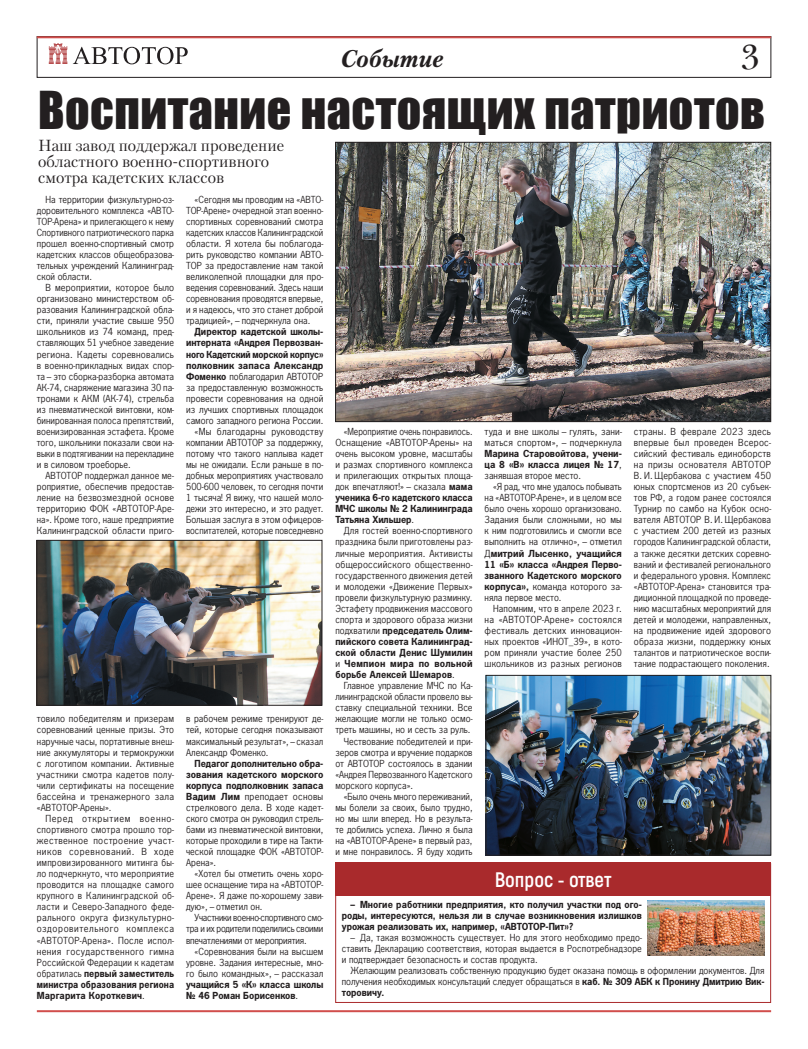
<style>
.page{position:relative;width:808px;height:1049px;background:#fff}
.page>*{position:absolute;margin:0;border:0;box-sizing:border-box;transform-origin:0 0}
.t1{font:48px "Impact";letter-spacing:.01em;color:#231f20}
.t2{font:36px "New Baskerville C";color:#231f20}
.t3{font:italic 700 24px "Petersburg C";color:#231f20}
.t4{font:700 21px "Akrobat";color:#fff}
.t5{font:16px/16px "Petersburg C";color:#231f20}
.t6{font:10px/11.1px "Paper Gothic";color:#231f20;text-align:justify}
.t7{font:700 10px/11.1px "Paper Gothic";color:#231f20;text-align:justify}
.s1{font-weight:700}
.s2{font-weight:400}
</style>
<div class="page">
<hr style="left:37px;top:1010px;width:734px;height:2px;background:#d14f4c">
<img style="left:488px;top:677px;width:281px;height:176px">
<div style="left:486px;top:675px;width:285px;height:180px;border:1px solid #231f20"></div>
<img style="left:39px;top:542px;width:281px;height:161px">
<div style="left:37px;top:540px;width:285px;height:165px;border:1px solid #231f20"></div>
<img style="left:337px;top:144px;width:432px;height:276px">
<div style="left:335px;top:142px;width:436px;height:280px;border:1px solid #231f20"></div>
<div style="left:335px;top:863px;width:436px;height:140px;border:1px solid #a92a2c"></div>
<img style="left:647px;top:901px;width:117px;height:54px">
<div style="left:335px;top:862px;width:436px;height:33px;background:#a92a2c"></div>
<div style="left:37px;top:36px;width:734px;height:42px;border:1px solid #231f20"></div>
<svg style="left:49px;top:43px;width:18px;height:21px"></svg>
<svg style="left:73px;top:47px;width:115px;height:17px"></svg>
<hr style="left:37px;top:36px;width:734px;height:2px;background:#d14f4c">
<h3 class="t3" style="left:340px;top:45px;width:106px">Событие</h3>
<h2 class="t2" style="left:740px;top:36px;width:21px">3</h2>
<h1 class="t1" style="left:38px;top:73px;width:728px">Воспитание настоящих патриотов</h1>
<h3 class="t5" style="left:38px;top:137px;width:247px">Наш завод поддержал проведение областного военно-спортивного смотра кадетских классов</h3>
<p class="t6" style="left:37px;top:194px;width:139px;text-indent:9px">На территории физкультурно-оз&shy;доровительного комплекса «АВТО-ТОР-Арена» и прилегающего к нему Спортивного патриотического парка прошел военно-спортивный смотр кадетских классов общеобразова&shy;тельных учреждений Калининград&shy;ской области.</p>
<p class="t6" style="left:37px;top:282px;width:139px;text-indent:9px">В мероприятии, которое было организовано министерством об&shy;разования Калининградской обла&shy;сти, приняли участие свыше 950 школьников из 74 команд, пред&shy;ставляющих 51 учебное заведение региона. Кадеты соревновались в военно-прикладных видах спор&shy;та – это сборка-разборка автомата АК‑74, снаряжение магазина 30 па&shy;тронами к АКМ (АК‑74), стрельба из пневматической винтовки, ком&shy;бинированная полоса препятствий, военизированная эстафета. Кроме того, школьники показали свои на&shy;выки в подтягивании на перекладине и в силовом троеборье.</p>
<p class="t6" style="left:37px;top:470px;width:139px;text-indent:8px">АВТОТОР поддержал данное ме&shy;роприятие, обеспечив предостав&shy;ление на безвозмездной основе территорию ФОК «АВТОТОР-Аре&shy;на». Кроме того, наше предприятие Калининградской области приго-</p>
<p class="t6" style="left:186px;top:194px;width:139px;text-indent:9px">«Сегодня мы проводим на «АВТО-ТОР-Арене» очередной этап военно&shy;спортивных соревнований смотра кадетских классов Калининградской области. Я хотела бы поблагода&shy;рить руководство компании АВТО-ТОР за предоставление нам такой великолепной площадки для про&shy;ведения соревнований. Здесь наши соревнования проводятся впервые, и я надеюсь, что это станет доброй традицией», – подчеркнула она.</p>
<p class="t6" style="left:186px;top:326px;width:139px;text-align:right"><span class="s1">Директор кадетской школы&shy;интерната «Андрея Первозван&shy;ного Кадетский морской корпус» полковник запаса Александр<br>Фоменко</span> поблагодарил АВТОТОР за предоставленную возможность провести соревнования на одной из лучших спортивных площадок самого западного региона России. «Мы благодарны руководству компании АВТОТОР за поддержку, потому что такого наплыва кадет мы не ожидали. Если раньше в по&shy;добных мероприятиях участвовало<br>500-600 человек, то сегодня почти<br>1 тысяча! Я вижу, что нашей моло&shy;дежи это интересно, и это радует.<br>Большая заслуга в этом офицеров&shy;воспитателей, которые повседневно</p>
<p class="t6" style="left:37px;top:713px;width:139px">товило победителям и призерам соревнований ценные призы. Это наручные часы, портативные внеш&shy;ние аккумуляторы и термокружки с логотипом компании. Активные участники смотра кадетов полу&shy;чили сертификаты на посещение бассейна и тренажерного зала «АВТОТОР-Арены».</p>
<p class="t6" style="left:37px;top:813px;width:139px;text-indent:9px">Перед открытием военно&shy;спортивного смотра прошло тор&shy;жественное построение участ&shy;ников соревнований. В ходе импровизированного митинга бы&shy;ло подчеркнуто, что мероприятие проводится на площадке самого крупного в Калининградской об&shy;ласти и Северо-Западного феде&shy;рального округа физкультурно&shy;оздоровительного комплекса «АВТОТОР-Арена». После испол&shy;нения государственного гимна Российской Федерации к кадетам обратилась <span class="s1">первый заместитель министра образования региона Маргарита Короткевич</span>.</p>
<p class="t6" style="left:186px;top:713px;width:139px">в рабочем режиме тренируют де&shy;тей, которые сегодня показывают максимальный результат», – сказал Александр Фоменко.</p>
<p class="t6" style="left:186px;top:757px;width:139px;text-indent:9px"><span class="s1">Педагог дополнительно обра&shy;зования кадетского морского корпуса подполковник запаса Вадим Лим</span> преподает основы стрелкового дела. В ходе кадет&shy;ского смотра он руководил стрель&shy;бами из пневматической винтовки, которые проходили в тире на Такти&shy;ческой площадке ФОК «АВТОТОР-Арена».</p>
<p class="t6" style="left:186px;top:868px;width:139px;text-indent:9px">«Хотел бы отметить очень хоро&shy;шее оснащение тира на «АВТОТОР-Арене». Я даже по-хорошему зави&shy;дую», – отметил он.</p>
<p class="t6" style="left:186px;top:912px;width:139px;text-indent:9px">Участники военно-спортивного смо&shy;тра и их родители поделились своими впечатлениями от мероприятия.</p>
<p class="t6" style="left:186px;top:945px;width:139px;text-indent:8px">«Соревнования были на высшем уровне. Задания интересные, мно&shy;го было командных», – рассказал</p>
<p class="t7" style="left:186px;top:979px;width:139px">учащийся 5 «К» класса школы № 46 Роман Борисенков<span class="s2">.</span></p>
<p class="t6" style="left:335px;top:426px;width:139px;text-indent:9px">«Мероприятие очень понравилось.<br>Оснащение «АВТОТОР-Арены» на очень высоком уровне, масштабы и размах спортивного комплекса и прилегающих открытых площа&shy;док впечатляют!» – сказала <span class="s1">мама ученика 6-го кадетского класса МЧС школы № 2 Калининграда Татьяна Хильшер</span>.</p>
<p class="t6" style="left:335px;top:525px;width:139px;text-indent:9px">Для гостей военно-спортивного праздника были приготовлены раз&shy;личные мероприятия. Активисты общероссийского общественно&shy;государственного движения детей и молодежи «Движение Первых» провели физкультурную разминку.<br>Эстафету продвижения массового спорта и здорового образа жизни подхватили <span class="s1">председатель Олим&shy;пийского совета Калининград&shy;ской области Денис Шумилин </span>и <span class="s1">Чемпион мира по вольной борьбе Алексей Шемаров</span>.</p>
<p class="t6" style="left:344px;top:680px;width:130px">Главное управление МЧС по Ка-</p>
<p class="t6" style="left:335px;top:691px;width:139px">лининградской области провело вы-</p>
<p class="t6" style="left:335px;top:702px;width:139px">ставку специальной техники. Все</p>
<p class="t6" style="left:335px;top:713px;width:139px">желающие могли не только осмо-</p>
<p class="t6" style="left:335px;top:724px;width:137px">треть машины, но и сесть за руль.</p>
<p class="t6" style="left:344px;top:735px;width:130px">Чествование победителей и при-</p>
<p class="t6" style="left:335px;top:746px;width:139px">зеров смотра и вручение подарков</p>
<p class="t6" style="left:335px;top:757px;width:139px">от АВТОТОР состоялось в здании</p>
<p class="t6" style="left:335px;top:769px;width:139px">«Андрея Первозванного Кадетского</p>
<p class="t6" style="left:335px;top:780px;width:79px">морского корпуса».</p>
<p class="t6" style="left:344px;top:791px;width:130px">«Было очень много переживаний,</p>
<p class="t6" style="left:335px;top:802px;width:139px">мы болели за своих, было трудно,</p>
<p class="t6" style="left:335px;top:813px;width:139px">но мы шли вперед. Но в результа-</p>
<p class="t6" style="left:335px;top:824px;width:139px">те добились успеха. Лично я была</p>
<p class="t6" style="left:335px;top:835px;width:139px">на «АВТОТОР-Арене» в первый раз,</p>
<p class="t6" style="left:335px;top:846px;width:139px">и мне понравилось. Я буду ходить</p>
<p class="t6" style="left:485px;top:426px;width:139px">туда и вне школы – гулять, зани&shy;маться спортом», – подчеркнула</p>
<p class="t7" style="left:485px;top:448px;width:139px">Марина Старовойтова, учени&shy;ца 8 «В» класса лицея № 17<span class="s2">, занявшая второе место.</span></p>
<p class="t6" style="left:485px;top:481px;width:139px;text-indent:9px">«Я рад, что мне удалось побывать на «АВТОТОР-Арене», и в целом все было очень хорошо организовано.<br>Задания были сложными, но мы к ним подготовились и смогли все выполнить на отлично», – отметил Д<span class="s1">митрий Лысенко, учащийся 11 «Б» класса «Андрея Перво&shy;званного Кадетского морского корпуса»,</span> команда которого за&shy;няла первое место.</p>
<p class="t6" style="left:485px;top:603px;width:139px;text-indent:8px">Напомним, что в апреле 2023 г. на «АВТОТОР-Арене» состоялся фестиваль детских инновацион&shy;ных проектов «ИНОТ_39», в кото&shy;ром приняли участие более 250 школьников из разных регионов</p>
<h3 class="t4" style="left:495px;top:866px;width:118px">Вопрос - ответ</h3>
<p class="t6" style="left:634px;top:426px;width:139px">страны. В феврале 2023 здесь впервые был проведен Всерос&shy;сийский фестиваль единоборств на призы основателя АВТОТОР В. И. Щербакова с участием 450 юных спортсменов из 20 субъек&shy;тов РФ, а годом ранее состоялся Турнир по самбо на Кубок осно&shy;вателя АВТОТОР В. И. Щербакова с участием 200 детей из разных городов Калининградской области, а также десятки детских соревно&shy;ваний и фестивалей регионального и федерального уровня. Комплекс «АВТОТОР-Арена» становится тра&shy;диционной площадкой по проведе&shy;нию масштабных мероприятий для детей и молодежи, направленных, на продвижение идей здорового образа жизни, поддержку юных талантов и патриотическое воспи&shy;тание подрастающего поколения.</p>
<p class="t7" style="left:342px;top:899px;width:302px;text-indent:8px">– Многие работники предприятия, кто получил участки под ого&shy;роды, интересуются, нельзя ли в случае возникновения излишков урожая реализовать их, например, «АВТОТОР-Пит»?</p>
<p class="t6" style="left:342px;top:932px;width:302px;text-indent:9px">– Да, такая возможность существует. Но для этого необходимо предо&shy;ставить Декларацию соответствия, которая выдается в Роспотребнадзоре и подтверждает безопасность и состав продукта.</p>
<p class="t6" style="left:342px;top:965px;width:424px;text-indent:8px">Желающим реализовать собственную продукцию будет оказана помощь в оформлении документов. Для получения необходимых консультаций следует обращаться в <span class="s1">каб. № 309 АБК к Пронину Дмитрию Вик&shy;торовичу.</span></p>
</div>
